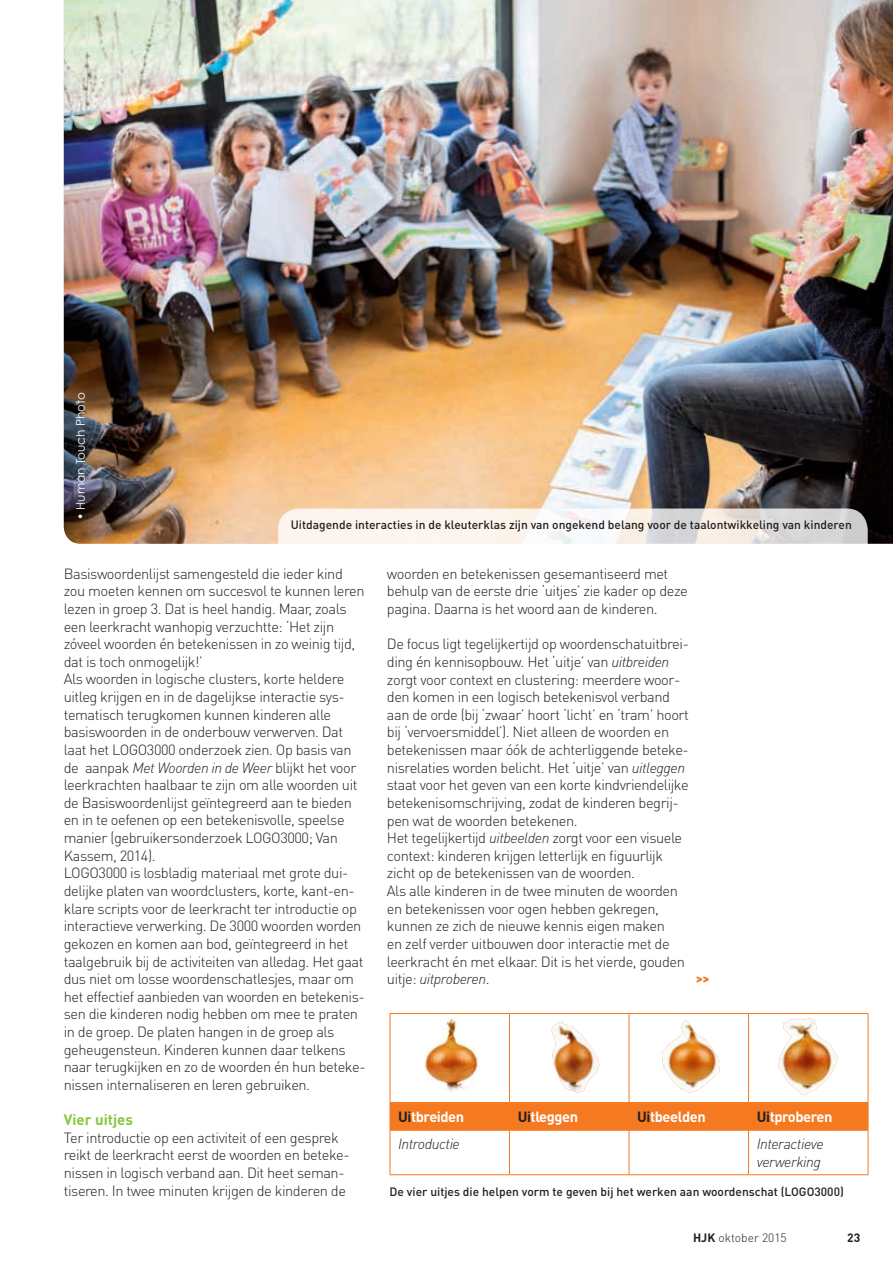
<style>
.page{position:relative;width:893px;height:1263px;background:#fff}
.page>*{position:absolute;margin:0;border:0;box-sizing:border-box;transform-origin:0 0}
.t1{font:700 15px "DIN Pro";color:#8bc63e}
.t2{font:300 14.7px/17.5px "DIN Pro";letter-spacing:-.03em;color:#231f20}
.t3{font:italic 300 14.7px/17.5px "DIN";letter-spacing:-.03em;color:#231f20}
.t4{font:700 14.7px "DIN Pro";letter-spacing:-.03em;color:#fff}
.t5{font:500 12px "DIN Pro";color:#231f20}
.t6{font:12px "Century Gothic";color:#fff}
.t7{font:300 12px "DIN Pro";color:#231f20}
.t8{font:900 12px "DIN Pro";color:#f47921}
.t9{font:700 12px "DIN Pro";color:#231f20}
.s1{font-family:"DIN";font-style:italic}
.s2{font-family:"DIN Pro";font-style:normal}
.s3{color:#231f20}
.s4{font-weight:700}
</style>
<div class="page">
<img style="left:64px;top:0;width:829px;height:544px">
<svg style="left:278px;top:508px;width:590px;height:60px"></svg>
<hr style="left:390px;top:1013px;width:119px;height:1px;background:#f47921">
<hr style="left:390px;top:1014px;width:1px;height:88px;background:#f47921">
<hr style="left:509px;top:1013px;width:120px;height:1px;background:#f47921">
<hr style="left:509px;top:1014px;width:1px;height:88px;background:#f47921">
<hr style="left:629px;top:1013px;width:119px;height:1px;background:#f47921">
<hr style="left:629px;top:1014px;width:1px;height:88px;background:#f47921">
<hr style="left:748px;top:1013px;width:120px;height:1px;background:#f47921">
<hr style="left:748px;top:1014px;width:1px;height:88px;background:#f47921">
<hr style="left:868px;top:1014px;width:1px;height:88px;background:#f47921">
<hr style="left:509px;top:1130px;width:1px;height:44px;background:#f47921">
<hr style="left:629px;top:1130px;width:1px;height:44px;background:#f47921">
<hr style="left:748px;top:1130px;width:1px;height:44px;background:#f47921">
<div style="left:390px;top:1102px;width:479px;height:28px;background:#f47921"></div>
<hr style="left:390px;top:1130px;width:119px;height:1px;background:#f47921">
<hr style="left:390px;top:1130px;width:1px;height:44px;background:#f47921">
<hr style="left:509px;top:1130px;width:120px;height:1px;background:#f47921">
<hr style="left:629px;top:1130px;width:119px;height:1px;background:#f47921">
<hr style="left:748px;top:1130px;width:120px;height:1px;background:#f47921">
<hr style="left:868px;top:1130px;width:1px;height:44px;background:#f47921">
<hr style="left:390px;top:1174px;width:119px;height:1px;background:#f47921">
<hr style="left:509px;top:1174px;width:120px;height:1px;background:#f47921">
<hr style="left:629px;top:1174px;width:119px;height:1px;background:#f47921">
<hr style="left:748px;top:1174px;width:120px;height:1px;background:#f47921">
<img style="left:424px;top:1018px;width:56px;height:75px">
<img style="left:551px;top:1021px;width:48px;height:72px">
<img style="left:662px;top:1019px;width:58px;height:74px">
<img style="left:778px;top:1018px;width:60px;height:77px">
<p class="t6" style="left:73px;top:520px;width:130px;rotate:-90deg">• Human Touch Photo</p>
<p class="t5" style="left:291px;top:516px;width:562px">Uitdagende interacties in de kleuterklas zijn van ongekend belang voor de taalontwikkeling van kinderen</p>
<p class="t2" style="left:64px;top:564px;width:303px">Basiswoordenlijst samengesteld die ieder kind zou moeten kennen om succesvol te kunnen leren lezen in groep 3. Dat is heel handig. Maar, zoals een leerkracht wanhopig verzuchtte: ‘Het zijn zóveel woorden én betekenissen in zo weinig tijd, dat is toch onmogelijk!’<br>Als woorden in logische clusters, korte heldere uitleg krijgen en in de dagelijkse interactie sys&shy;tematisch terugkomen kunnen kinderen alle basiswoorden in de onderbouw verwerven. Dat laat het LOGO3000 onderzoek zien. Op basis van de aanpak <span class="s1">Met Woorden in de Weer</span> blijkt het voor leerkrachten haalbaar te zijn om alle woorden uit de Basiswoordenlijst geïntegreerd aan te bieden en in te oefenen op een betekenisvolle, speelse manier (gebruikersonderzoek LOGO3000; Van Kassem, 2014).<br>LOGO3000 is losbladig materiaal met grote dui&shy;delijke platen van woordclusters, korte, kant-en&shy;klare scripts voor de leerkracht ter introductie op interactieve verwerking. De 3000 woorden worden gekozen en komen aan bod, geïntegreerd in het taalgebruik bij de activiteiten van alledag. Het gaat dus niet om losse woordenschatlesjes, maar om het effectief aanbieden van woorden en betekenis&shy;sen die kinderen nodig hebben om mee te praten in de groep. De platen hangen in de groep als geheugensteun. Kinderen kunnen daar telkens naar terugkijken en zo de woorden én hun beteke&shy;nissen internaliseren en leren gebruiken.</p>
<p class="t1" style="left:64px;top:1109px;width:71px">Vier uitjes</p>
<p class="t2" style="left:64px;top:1128px;width:287px">Ter introductie op een activiteit of een gesprek reikt de leerkracht eerst de woorden en beteke&shy;nissen in logisch verband aan. Dit heet seman&shy;tiseren. In twee minuten krijgen de kinderen de</p>
<p class="t2" style="left:387px;top:564px;width:302px">woorden en betekenissen gesemantiseerd met behulp van de eerste drie ‘uitjes’ zie kader op deze pagina. Daarna is het woord aan de kinderen.</p>
<p class="t2" style="left:387px;top:635px;width:303px">De focus ligt tegelijkertijd op woordenschatuitbrei&shy;ding én kennisopbouw. Het ‘uitje’ van <span class="s1">uitbreiden </span>zorgt voor context en clustering: meerdere woor&shy;den komen in een logisch betekenisvol verband aan de orde (bij ‘zwaar’ hoort ‘licht’ en ‘tram’ hoort bij ‘vervoersmiddel’). Niet alleen de woorden en betekenissen maar óók de achterliggende beteke&shy;nisrelaties worden belicht. Het ‘uitje’ van <span class="s1">uitleggen </span>staat voor het geven van een korte kindvriendelijke betekenisomschrijving, zodat de kinderen begrij&shy;pen wat de woorden betekenen.<br>Het tegelijkertijd <span class="s1">uitbeelden</span> zorgt voor een visuele context: kinderen krijgen letterlijk en figuurlijk zicht op de betekenissen van de woorden.<br>Als alle kinderen in de twee minuten de woorden en betekenissen voor ogen hebben gekregen, kunnen ze zich de nieuwe kennis eigen maken<br>en zelf verder uitbouwen door interactie met de leerkracht én met elkaar. Dit is het vierde, gouden</p>
<p class="t3" style="left:387px;top:970px;width:104px"><span class="s2">uitje:</span> uitproberen<span class="s2">.</span></p>
<p class="t8" style="left:696px;top:970px;width:15px">&gt;&gt;</p>
<p class="t4" style="left:398px;top:1107px;width:68px"><span class="s3">Ui</span>tbreiden</p>
<p class="t4" style="left:518px;top:1107px;width:62px"><span class="s3">Ui</span>tleggen</p>
<p class="t4" style="left:637px;top:1107px;width:70px"><span class="s3">Ui</span>tbeelden</p>
<p class="t4" style="left:757px;top:1107px;width:77px"><span class="s3">Ui</span>tproberen</p>
<p class="t3" style="left:398px;top:1135px;width:63px">Introductie</p>
<p class="t3" style="left:757px;top:1135px;width:69px">Interactieve verwerking</p>
<p class="t5" style="left:390px;top:1183px;width:456px">De vier uitjes die helpen vorm te geven bij het werken aan woordenschat (LOGO3000)</p>
<p class="t7" style="left:693px;top:1230px;width:95px"><span class="s4">HJK</span> oktober 2015</p>
<p class="t9" style="left:847px;top:1230px;width:15px">23</p>
</div>
